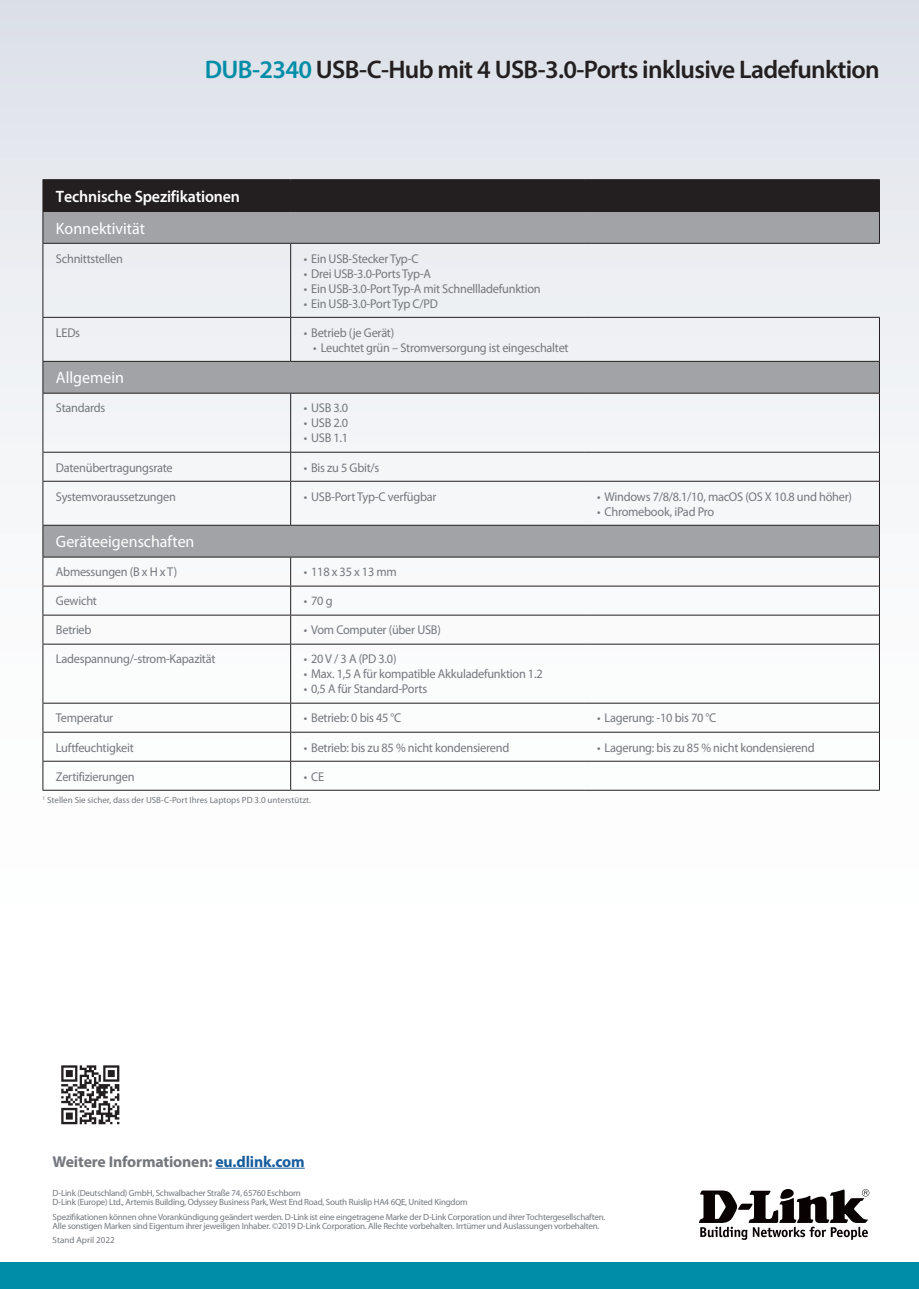
<style>
.page{position:relative;width:919px;height:1289px;background:#fff}
.page>*{position:absolute;margin:0;border:0;box-sizing:border-box;transform-origin:0 0}
.t1{font:600 25.5px "Myriad Pro";letter-spacing:-.025em;color:#231f20}
.t2{font:16.5px "Myriad Pro";color:#fff}
.t3{font:600 16.5px "Myriad Pro";letter-spacing:-.01em;color:#fff}
.t4{font:700 15.75px "Myriad Pro";letter-spacing:-.01em;color:#74787d}
.t5{font:12.75px "Myriad Pro";letter-spacing:-.02em;color:#74787d}
.t6{font:9px/9.8px "Myriad Pro";letter-spacing:-.025em;color:#74787d}
.t7{font:9px "Myriad Pro";color:#74787d}
.s1{color:#008da8}
.s2{color:#175d9e}
</style>
<div class="page">
<div style="left:0;top:1262px;width:918px;height:26px;background:#008da8"></div>
<div style="left:0;top:0;width:918px;height:1097px;background:linear-gradient(to bottom,#e0e3e9,#fff)"></div>
<svg style="left:699px;top:1189px;width:170px;height:50px"></svg>
<img style="left:53px;top:1056px;width:75px;height:69px">
<hr style="left:215px;top:1167px;width:90px;height:1px;background:#175d9e">
<div style="left:43px;top:180px;width:836px;height:31px;background:#231f20"></div>
<svg style="left:44px;top:212px;width:835px;height:344px;fill:#eef0f3"></svg>
<hr style="left:879px;top:180px;width:1px;height:31px;background:#231f20">
<hr style="left:879px;top:212px;width:1px;height:31px;background:#231f20">
<hr style="left:879px;top:362px;width:1px;height:31px;background:#231f20">
<hr style="left:879px;top:525px;width:1px;height:31px;background:#231f20">
<hr style="left:290px;top:243px;width:294px;height:1px;background:#231f20">
<hr style="left:290px;top:244px;width:1px;height:73px;background:#231f20">
<hr style="left:584px;top:243px;width:295px;height:1px;background:#231f20">
<hr style="left:290px;top:317px;width:294px;height:1px;background:#231f20">
<hr style="left:584px;top:317px;width:295px;height:1px;background:#231f20">
<svg style="left:43px;top:557px;width:1px;height:86px"></svg>
<hr style="left:43px;top:644px;width:1px;height:58px;background:#231f20">
<svg style="left:43px;top:703px;width:1px;height:86px"></svg>
<hr style="left:43px;top:362px;width:1px;height:31px;background:#231f20">
<svg style="left:879px;top:557px;width:1px;height:87px"></svg>
<hr style="left:879px;top:644px;width:1px;height:59px;background:#231f20">
<svg style="left:879px;top:703px;width:1px;height:86px"></svg>
<hr style="left:584px;top:731px;width:295px;height:1px;background:#231f20">
<hr style="left:584px;top:760px;width:295px;height:1px;background:#231f20">
<hr style="left:43px;top:179px;width:247px;height:1px;background:#231f20">
<hr style="left:290px;top:179px;width:294px;height:1px;background:#231f20">
<hr style="left:584px;top:179px;width:295px;height:1px;background:#231f20">
<hr style="left:43px;top:211px;width:247px;height:1px;background:#231f20">
<hr style="left:43px;top:212px;width:1px;height:31px;background:#231f20">
<hr style="left:290px;top:211px;width:294px;height:1px;background:#231f20">
<hr style="left:584px;top:211px;width:295px;height:1px;background:#231f20">
<hr style="left:43px;top:243px;width:247px;height:1px;background:#231f20">
<hr style="left:43px;top:525px;width:247px;height:1px;background:#231f20">
<hr style="left:43px;top:244px;width:1px;height:73px;background:#231f20">
<hr style="left:43px;top:318px;width:1px;height:43px;background:#231f20">
<hr style="left:43px;top:393px;width:1px;height:59px;background:#231f20">
<hr style="left:290px;top:525px;width:294px;height:1px;background:#231f20">
<hr style="left:584px;top:525px;width:295px;height:1px;background:#231f20">
<hr style="left:879px;top:318px;width:1px;height:43px;background:#231f20">
<hr style="left:879px;top:393px;width:1px;height:59px;background:#231f20">
<hr style="left:43px;top:361px;width:247px;height:1px;background:#231f20">
<hr style="left:584px;top:361px;width:295px;height:1px;background:#231f20">
<hr style="left:290px;top:361px;width:294px;height:1px;background:#231f20">
<hr style="left:43px;top:452px;width:247px;height:1px;background:#231f20">
<hr style="left:290px;top:452px;width:294px;height:1px;background:#231f20">
<hr style="left:584px;top:452px;width:295px;height:1px;background:#231f20">
<hr style="left:43px;top:731px;width:247px;height:1px;background:#231f20">
<hr style="left:43px;top:760px;width:247px;height:1px;background:#231f20">
<hr style="left:43px;top:789px;width:247px;height:1px;background:#231f20">
<hr style="left:290px;top:789px;width:294px;height:1px;background:#231f20">
<hr style="left:584px;top:789px;width:295px;height:1px;background:#231f20">
<hr style="left:290px;top:318px;width:1px;height:43px;background:#231f20">
<hr style="left:290px;top:393px;width:1px;height:59px;background:#231f20">
<svg style="left:290px;top:557px;width:1px;height:86px"></svg>
<hr style="left:290px;top:644px;width:1px;height:58px;background:#231f20">
<svg style="left:290px;top:703px;width:1px;height:86px"></svg>
<hr style="left:290px;top:731px;width:294px;height:1px;background:#231f20">
<hr style="left:290px;top:760px;width:294px;height:1px;background:#231f20">
<hr style="left:43px;top:525px;width:1px;height:31px;background:#231f20">
<hr style="left:43px;top:556px;width:247px;height:1px;background:#231f20">
<hr style="left:290px;top:556px;width:294px;height:1px;background:#231f20">
<hr style="left:584px;top:556px;width:295px;height:1px;background:#231f20">
<hr style="left:43px;top:585px;width:247px;height:1px;background:#231f20">
<hr style="left:290px;top:585px;width:294px;height:1px;background:#231f20">
<hr style="left:584px;top:585px;width:295px;height:1px;background:#231f20">
<hr style="left:43px;top:614px;width:247px;height:1px;background:#231f20">
<hr style="left:290px;top:614px;width:294px;height:1px;background:#231f20">
<hr style="left:584px;top:614px;width:295px;height:1px;background:#231f20">
<hr style="left:43px;top:643px;width:247px;height:1px;background:#231f20">
<hr style="left:290px;top:643px;width:294px;height:1px;background:#231f20">
<hr style="left:584px;top:643px;width:295px;height:1px;background:#231f20">
<hr style="left:43px;top:702px;width:247px;height:1px;background:#231f20">
<hr style="left:290px;top:702px;width:294px;height:1px;background:#231f20">
<hr style="left:584px;top:702px;width:295px;height:1px;background:#231f20">
<hr style="left:43px;top:317px;width:247px;height:1px;background:#231f20">
<hr style="left:290px;top:393px;width:294px;height:1px;background:#231f20">
<hr style="left:584px;top:393px;width:295px;height:1px;background:#231f20">
<hr style="left:43px;top:393px;width:247px;height:1px;background:#231f20">
<svg style="left:43px;top:452px;width:1px;height:29px"></svg>
<hr style="left:43px;top:481px;width:247px;height:1px;background:#231f20">
<hr style="left:43px;top:481px;width:1px;height:44px;background:#231f20">
<svg style="left:879px;top:452px;width:1px;height:29px"></svg>
<hr style="left:879px;top:481px;width:1px;height:44px;background:#231f20">
<hr style="left:584px;top:481px;width:295px;height:1px;background:#231f20">
<svg style="left:290px;top:452px;width:1px;height:29px"></svg>
<hr style="left:290px;top:481px;width:294px;height:1px;background:#231f20">
<hr style="left:290px;top:481px;width:1px;height:44px;background:#231f20">
<h1 class="t1" style="left:205px;top:53px;width:676px"><span class="s1">DUB-2340</span> USB-C-Hub mit 4 USB-3.0-Ports inklusive Ladefunktion</h1>
<p class="t3" style="left:56px;top:186px;width:185px">Technische Spezifikationen</p>
<p class="t2" style="left:56px;top:219px;width:91px">Konnektivität</p>
<p class="t5" style="left:56px;top:251px;width:68px">Schnittstellen</p>
<p class="t5" style="left:304px;top:251px;width:117px">• Ein USB-Stecker Typ-C</p>
<p class="t5" style="left:304px;top:266px;width:129px">• Drei USB-3.0-Ports Typ-A</p>
<p class="t5" style="left:304px;top:281px;width:238px">• Ein USB-3.0-Port Typ-A mit Schnellladefunktion</p>
<p class="t5" style="left:304px;top:296px;width:136px">• Ein USB-3.0-Port Typ C/PD</p>
<p class="t5" style="left:56px;top:325px;width:26px">LEDs</p>
<p class="t5" style="left:304px;top:325px;width:92px">• Betrieb (je Gerät)</p>
<p class="t5" style="left:313px;top:340px;width:257px">• Leuchtet grün – Stromversorgung ist eingeschaltet</p>
<p class="t2" style="left:56px;top:369px;width:69px">Allgemein</p>
<p class="t5" style="left:56px;top:401px;width:51px">Standards</p>
<p class="t5" style="left:304px;top:401px;width:46px">• USB 3.0</p>
<p class="t5" style="left:304px;top:416px;width:46px">• USB 2.0</p>
<p class="t5" style="left:304px;top:431px;width:46px">• USB 1.1</p>
<p class="t5" style="left:56px;top:460px;width:118px">Datenübertragungsrate</p>
<p class="t5" style="left:304px;top:460px;width:77px">• Bis zu 5 Gbit/s</p>
<p class="t5" style="left:56px;top:489px;width:121px">Systemvoraussetzungen</p>
<p class="t5" style="left:304px;top:489px;width:134px">• USB-Port Typ-C verfügbar</p>
<p class="t5" style="left:597px;top:489px;width:256px">• Windows 7/8/8.1/10, macOS (OS X 10.8 und höher)</p>
<p class="t5" style="left:597px;top:504px;width:119px">• Chromebook, iPad Pro</p>
<p class="t2" style="left:56px;top:533px;width:140px">Geräteeigenschaften</p>
<p class="t5" style="left:56px;top:565px;width:123px">Abmessungen (B x H x T)</p>
<p class="t5" style="left:304px;top:565px;width:94px">• 118 x 35 x 13 mm</p>
<p class="t5" style="left:56px;top:594px;width:43px">Gewicht</p>
<p class="t5" style="left:304px;top:594px;width:30px">• 70g</p>
<p class="t5" style="left:56px;top:623px;width:37px">Betrieb</p>
<p class="t5" style="left:304px;top:623px;width:139px">• Vom Computer (über USB)</p>
<p class="t5" style="left:56px;top:652px;width:161px">Ladespannung/-strom-Kapazität</p>
<p class="t5" style="left:304px;top:652px;width:94px">• 20 V / 3 A (PD 3.0)</p>
<p class="t5" style="left:304px;top:667px;width:240px">• Max. 1,5 A für kompatible Akkuladefunktion 1.2</p>
<p class="t5" style="left:304px;top:682px;width:125px">• 0,5 A für Standard-Ports</p>
<p class="t5" style="left:56px;top:711px;width:59px">Temperatur</p>
<p class="t5" style="left:304px;top:711px;width:99px">• Betrieb: 0 bis 45 °C</p>
<p class="t5" style="left:597px;top:711px;width:121px">• Lagerung: -10 bis 70 °C</p>
<p class="t5" style="left:56px;top:740px;width:79px">Luftfeuchtigkeit</p>
<p class="t5" style="left:304px;top:740px;width:207px">• Betrieb: bis zu 85 % nicht kondensierend</p>
<p class="t5" style="left:597px;top:740px;width:219px">• Lagerung: bis zu 85 % nicht kondensierend</p>
<p class="t5" style="left:56px;top:769px;width:80px">Zertifizierungen</p>
<p class="t5" style="left:304px;top:769px;width:22px">• CE</p>
<p class="t7" style="left:43px;top:795px;width:270px"><sup>1</sup> Stellen Sie sicher, dass der USB-C-Port Ihres Laptops PD 3.0 unterstützt.</p>
<p class="t4" style="left:53px;top:1150px;width:253px">Weitere Informationen: <span class="s2">eu.dlink.com</span></p>
<p class="t6" style="left:53px;top:1187px;width:416px">D-Link (Deutschland) GmbH, Schwalbacher Straße 74, 65760 Eschborn<br>D-Link (Europe) Ltd., Artemis Building, Odyssey Business Park, West End Road, South Ruislip HA4 6QE, United Kingdom</p>
<p class="t6" style="left:53px;top:1211px;width:554px">Spezifikationen können ohne Vorankündigung geändert werden. D-Link ist eine eingetragene Marke der D-Link Corporation und ihrer Tochtergesellschaften.<br>Alle sonstigen Marken sind Eigentum ihrer jeweiligen Inhaber. ©2019 D-Link Corporation. Alle Rechte vorbehalten. Irrtümer und Auslassungen vorbehalten.</p>
<p class="t7" style="left:53px;top:1235px;width:63px">Stand April 2022</p>
</div>
